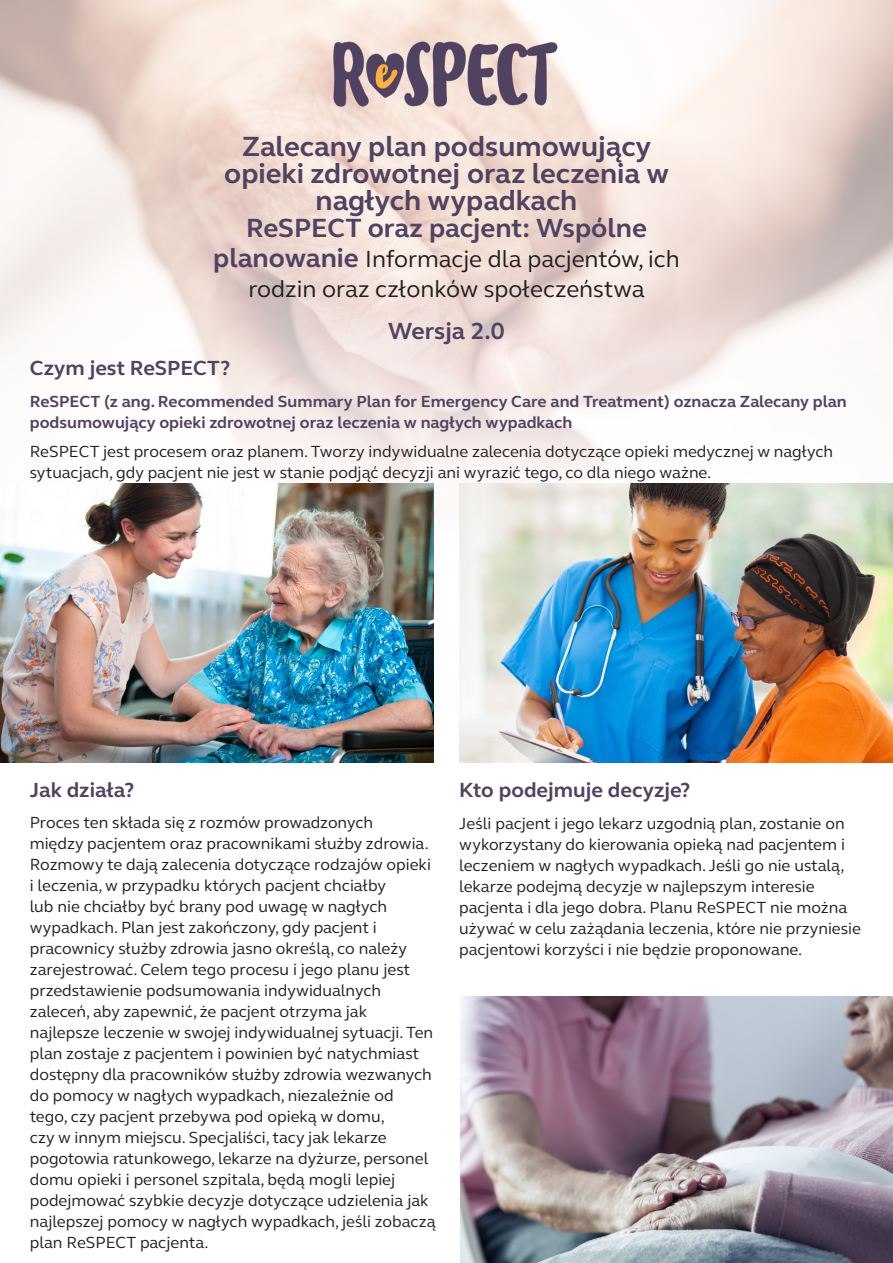
<style>
.page{position:relative;width:893px;height:1263px;background:#fff}
.page>*{position:absolute;margin:0;border:0;box-sizing:border-box;transform-origin:0 0}
.t1{font:700 28.5px/27px "Resus";color:#514261;text-align:center}
.t2{font:700 27px "Resus";color:#514261}
.t3{font:24px/30px "Resus";color:#231f20;text-align:center}
.t4{font:700 24px "Resus";color:#514261}
.t5{font:700 21px "Resus";color:#514261}
.t6{font:16.5px/21px "Resus";color:#231f20}
.t7{font:700 16.5px/21px "Resus";color:#514261}
.s1{font-weight:700;font-size:27px;color:#514261}
</style>
<div class="page">
<img style="left:460px;top:996px;width:433px;height:267px">
<img style="left:459px;top:483px;width:434px;height:280px">
<img style="left:0;top:483px;width:434px;height:280px">
<img style="left:305px;top:19px;width:274px;height:123px">
<p class="t1" style="left:242px;top:134px;width:411px">Zalecany plan podsumowujący</p>
<p class="t1" style="left:224px;top:161px;width:446px">opieki zdrowotnej oraz leczenia w nagłych wypadkach</p>
<p class="t2" style="left:246px;top:211px;width:402px">ReSPECT oraz pacjent: Wspólne</p>
<p class="t3" style="left:213px;top:244px;width:468px"><span class="s1">planowanie</span> Informacje dla pacjentów, ich rodzin oraz członków społeczeństwa</p>
<p class="t4" style="left:388px;top:316px;width:118px">Wersja 2.0</p>
<p class="t5" style="left:30px;top:355px;width:202px">Czym jest ReSPECT?</p>
<p class="t7" style="left:30px;top:391px;width:818px">ReSPECT (z ang. Recommended Summary Plan for Emergency Care and Treatment) oznacza Zalecany plan podsumowujący opieki zdrowotnej oraz leczenia w nagłych wypadkach</p>
<p class="t6" style="left:30px;top:441px;width:805px">ReSPECT jest procesem oraz planem. Tworzy indywidualne zalecenia dotyczące opieki medycznej w nagłych sytuacjach, gdy pacjent nie jest w stanie podjąć decyzji ani wyrazić tego, co dla niego ważne.</p>
<p class="t5" style="left:30px;top:777px;width:106px">Jak działa?</p>
<p class="t5" style="left:459px;top:777px;width:232px">Kto podejmuje decyzje?</p>
<p class="t6" style="left:459px;top:813px;width:403px">Jeśli pacjent i jego lekarz uzgodnią plan, zostanie on wykorzystany do kierowania opieką nad pacjentem i leczeniem w nagłych wypadkach. Jeśli go nie ustalą, lekarze podejmą decyzje w najlepszym interesie pacjenta i dla jego dobra. Planu ReSPECT nie można używać w celu zażądania leczenia, które nie przyniesie pacjentowi korzyści i nie będzie proponowane.</p>
<p class="t6" style="left:30px;top:812px;width:407px">Proces ten składa się z rozmów prowadzonych<br>między pacjentem oraz pracownikami służby zdrowia.<br>Rozmowy te dają zalecenia dotyczące rodzajów opieki i leczenia, w przypadku których pacjent chciałby<br>lub nie chciałby być brany pod uwagę w nagłych wypadkach. Plan jest zakończony, gdy pacjent i pracownicy służby zdrowia jasno określą, co należy zarejestrować. Celem tego procesu i jego planu jest przedstawienie podsumowania indywidualnych zaleceń, aby zapewnić, że pacjent otrzyma jak najlepsze leczenie w swojej indywidualnej sytuacji. Ten plan zostaje z pacjentem i powinien być natychmiast dostępny dla pracowników służby zdrowia wezwanych do pomocy w nagłych wypadkach, niezależnie od tego, czy pacjent przebywa pod opieką w domu,<br>czy w innym miejscu. Specjaliści, tacy jak lekarze pogotowia ratunkowego, lekarze na dyżurze, personel domu opieki i personel szpitala, będą mogli lepiej podejmować szybkie decyzje dotyczące udzielenia jak najlepszej pomocy w nagłych wypadkach, jeśli zobaczą plan ReSPECT pacjenta.</p>
</div>
